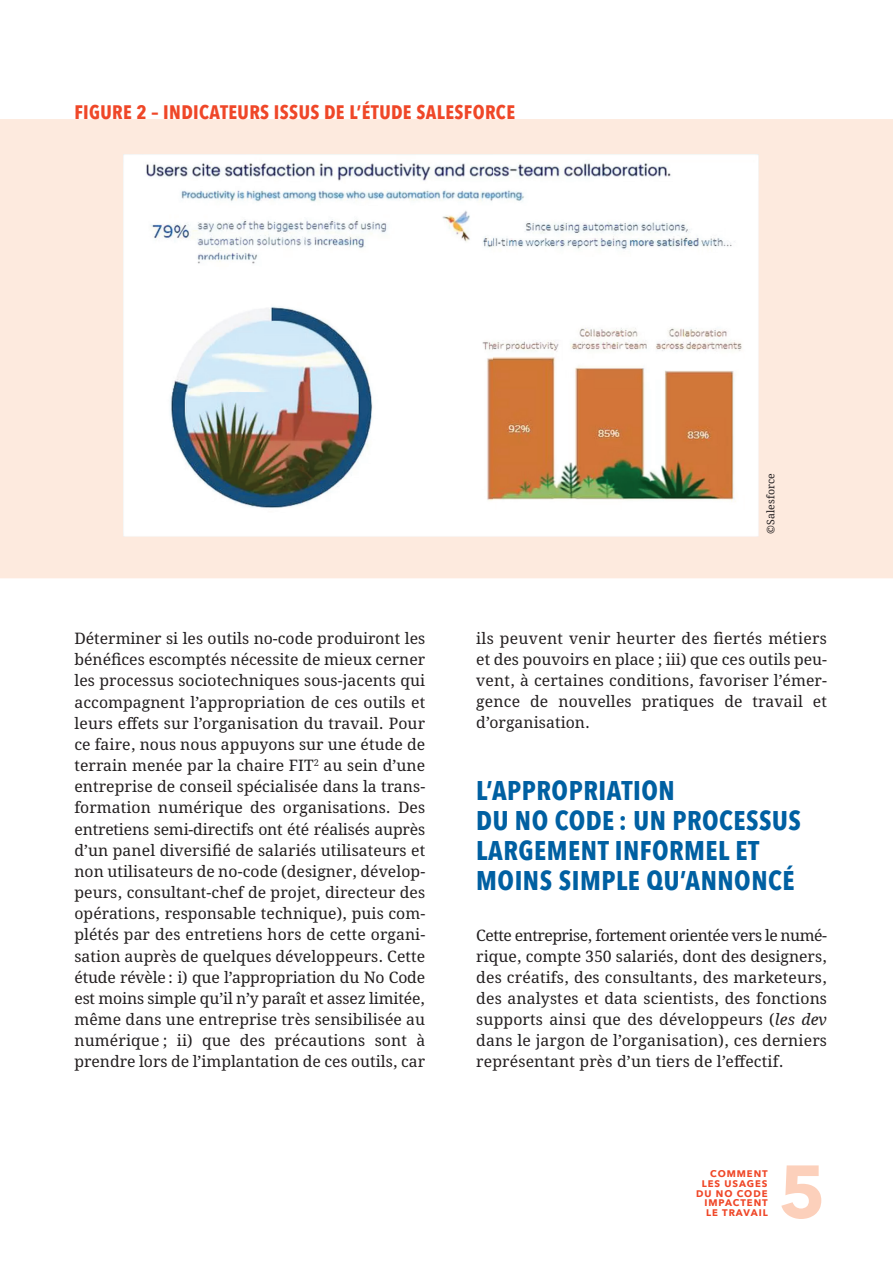
<style>
.page{position:relative;width:893px;height:1263px;background:#fff}
.page>*{position:absolute;margin:0;border:0;box-sizing:border-box;transform-origin:0 0}
.t1{font:700 73.65px "Avenir Next";color:#fcd0bb}
.t2{font:700 27px/30px "Avenir Next Condensed";letter-spacing:.02em;color:#0060a2}
.t3{font:700 19.5px "Avenir Next Condensed";letter-spacing:.02em;color:#ef4728}
.t4{font:15.75px/21.1px "Avrile Serif";letter-spacing:.01em;color:#231f20;text-align:justify}
.t5{font:10.5px "Avrile Serif";letter-spacing:.005em;color:#231f20}
.t6{font:700 9.6px/9.9px "Avenir Next";letter-spacing:.1em;color:#ef4728;text-align:right}
.s1{font-style:italic}
</style>
<div class="page">
<div style="left:0;top:119px;width:893px;height:459px;background:#fdeade"></div>
<img style="left:123px;top:154px;width:635px;height:382px">
<p class="t3" style="left:74px;top:101px;width:442px">FIGURE 2 – INDICATEURS ISSUS DE L’ÉTUDE SALESFORCE</p>
<p class="t5" style="left:763px;top:534px;width:62px;rotate:-90deg">©Salesforce</p>
<p class="t4" style="left:74px;top:628px;width:352px">Déterminer si les outils no-code produiront les bénéfices escomptés nécessite de mieux cerner les processus sociotechniques sous-jacents qui accompagnent l’appropriation de ces outils et leurs effets sur l’organisation du travail. Pour ce faire, nous nous appuyons sur une étude de terrain menée par la chaire FIT<sup>2</sup> au sein d’une entreprise de conseil spécialisée dans la trans&shy;formation numérique des organisations. Des entretiens semi-directifs ont été réalisés auprès d’un panel diversifié de salariés utilisateurs et non utilisateurs de no-code (designer, dévelop - peurs, consultant-chef de projet, directeur des opérations, responsable technique), puis com&shy;plétés par des entretiens hors de cette organi&shy;sation auprès de quelques développeurs. Cette étude révèle : i) que l’appropriation du No Code est moins simple qu’il n’y paraît et assez limitée, même dans une entreprise très sensibilisée au numérique ; ii) que des précautions sont à prendre lors de l’implantation de ces outils, car</p>
<p class="t4" style="left:476px;top:628px;width:352px">ils peuvent venir heurter des fiertés métiers et des pouvoirs en place ; iii) que ces outils peu - vent, à certaines conditions, favoriser l’émer - gence de nouvelles pratiques de travail et d’organisation.</p>
<h2 class="t2" style="left:476px;top:776px;width:326px">L’APPROPRIATION<br>DU NO CODE : UN PROCESSUS<br>LARGEMENT INFORMEL ET<br>MOINS SIMPLE QU’ANNONCÉ</h2>
<p class="t4" style="left:476px;top:926px;width:352px">Cette entreprise, fortement orientée vers le nu mé - rique, compte 350 salariés, dont des designers, des créatifs, des consultants, des marketeurs, des analystes et data scientists, des fonctions supports ainsi que des développeurs (<span class="s1">les dev </span>dans le jargon de l’organisation), ces derniers représentant près d’un tiers de l’effectif.</p>
<p class="t6" style="left:696px;top:1168px;width:73px">COMMENT<br>LES USAGES<br>DU NO CODE<br>IMPACTENT<br>LE TRAVAIL</p>
<h1 class="t1" style="left:778px;top:1128px;width:49px">5</h1>
</div>
